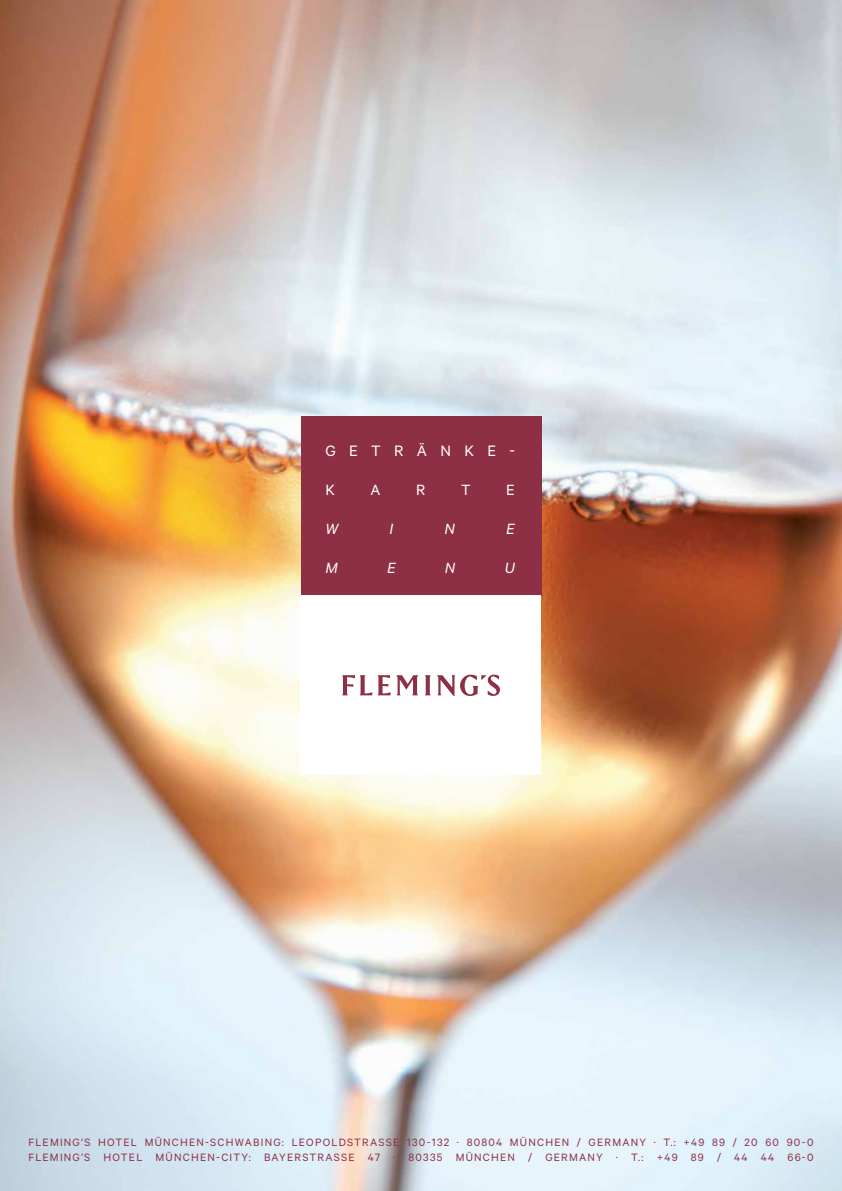
<style>
.page{position:relative;width:842px;height:1191px;background:#fff}
.page>*{position:absolute;margin:0;border:0;box-sizing:border-box;transform-origin:0 0}
.t1{font:17px "Calibre";letter-spacing:.785em;color:#fff}
.t2{font:italic 16.7px "Calibre";color:#fff}
.t3{font:16.7px "Calibre";color:#fff}
.t4{font:12px/14.4px "Calibre";letter-spacing:.1em;color:#8d2f45}
</style>
<div class="page">
<img style="left:0;top:0;width:842px;height:1191px">
<div style="left:301px;top:416px;width:240px;height:179px;background:#8d2f45"></div>
<div style="left:301px;top:595px;width:240px;height:180px;background:#fff"></div>
<svg style="left:342px;top:675px;width:30px;height:20px"></svg>
<svg style="left:378px;top:675px;width:40px;height:20px"></svg>
<svg style="left:425px;top:675px;width:6px;height:20px"></svg>
<svg style="left:437px;top:674px;width:63px;height:22px"></svg>
<h1 class="t1" style="left:325px;top:441px;width:191px">GETRÄNKE-</h1>
<h2 class="t3" style="left:325px;top:480px;width:11px">K</h2>
<h2 class="t3" style="left:371px;top:480px;width:11px">A</h2>
<h2 class="t3" style="left:416px;top:480px;width:11px">R</h2>
<h2 class="t3" style="left:461px;top:480px;width:11px">T</h2>
<h2 class="t3" style="left:506px;top:480px;width:10px">E</h2>
<h2 class="t2" style="left:325px;top:519px;width:14px">W</h2>
<h2 class="t2" style="left:390px;top:519px;width:5px">I</h2>
<h2 class="t2" style="left:445px;top:519px;width:12px">N</h2>
<h2 class="t2" style="left:506px;top:519px;width:10px">E</h2>
<h2 class="t2" style="left:325px;top:558px;width:14px">M</h2>
<h2 class="t2" style="left:387px;top:558px;width:10px">E</h2>
<h2 class="t2" style="left:445px;top:558px;width:12px">N</h2>
<h2 class="t2" style="left:505px;top:558px;width:12px">U</h2>
<p class="t4" style="left:28px;top:1134px;width:787px">FLEMING‘S HOTEL MÜNCHEN-SCHWABING: LEOPOLDSTRASSE 130-132 . 80804 MÜNCHEN / GERMANY . T.: +49 89 / 20 60 90-0<br>FLEMING’S HOTEL MÜNCHEN-CITY: BAYERSTRASSE 47 . 80335 MÜNCHEN / GERMANY . T.: +49 89 / 44 44 66-0</p>
</div>
